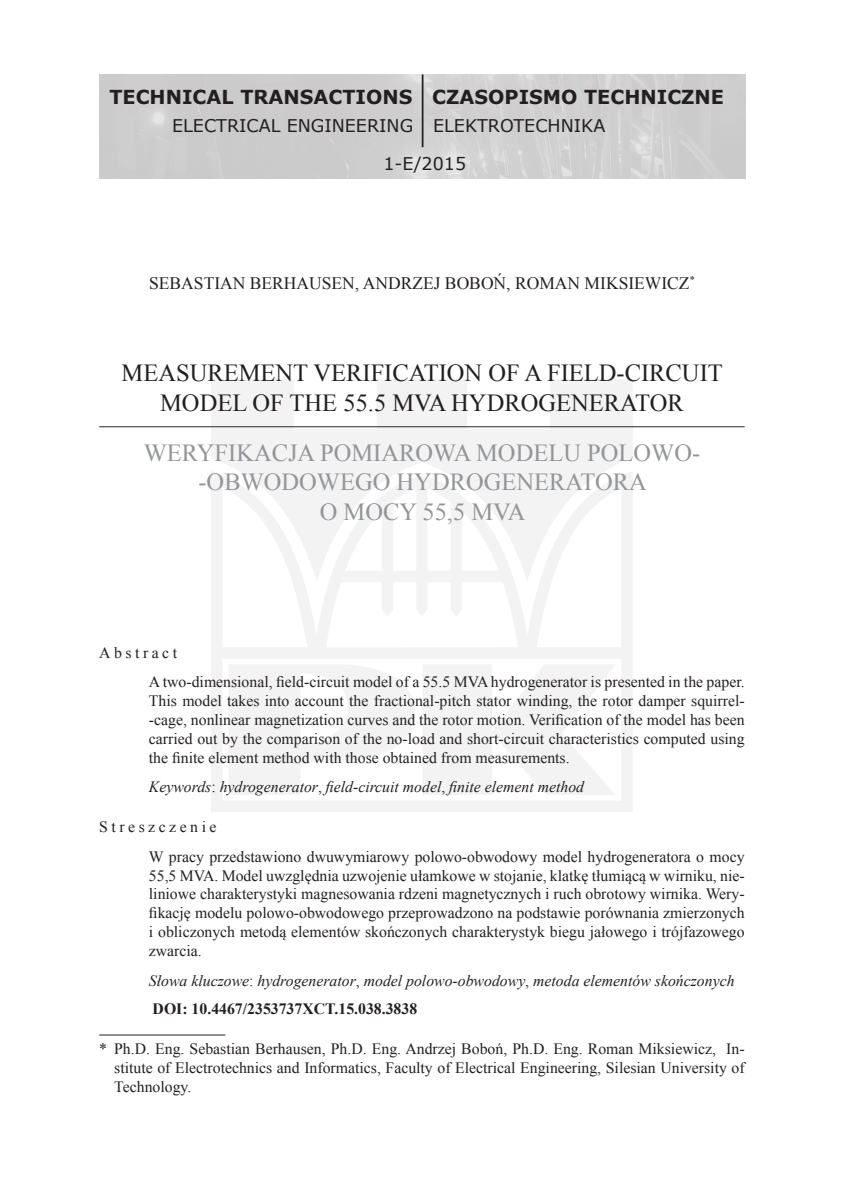
<style>
.page{position:relative;width:844px;height:1191px;background:#fff}
.page>*{position:absolute;margin:0;border:0;box-sizing:border-box;transform-origin:0 0}
.t1{font:24.5px "Times New Roman";color:#939598}
.t2{font:24.5px/29.4px "Times New Roman";color:#231f20}
.t3{font:700 19.25px "Verdana";color:#231f20}
.t4{font:17.5px "Times New Roman";color:#231f20}
.t5{font:17.5px/37.3px "Verdana";color:#231f20}
.t6{font:15.75px/18.9px "Times New Roman";color:#231f20;text-align:justify}
.t7{font:italic 15.75px "Times New Roman";color:#231f20}
.t8{font:700 15.75px "Times New Roman";color:#231f20}
.t9{font:10.15px "Times New Roman";color:#231f20}
.s1{font-style:normal}
</style>
<div class="page">
<svg style="left:211px;top:379px;width:421px;height:433px;fill:#f3f3f3"></svg>
<img style="left:100px;top:74px;width:645px;height:105px">
<hr style="left:421px;top:74px;width:2px;height:73px;background:#231f20">
<hr style="left:99px;top:1034px;width:126px;height:1px;background:#231f20">
<hr style="left:99px;top:426px;width:645px;height:1px;background:#292526">
<p class="t3" style="left:109px;top:83px;width:304px">TECHNICAL TRANSACTIONS</p>
<p class="t5" style="left:383px;top:107px;width:84px;text-indent:-211px">ELECTRICAL ENGINEERING<br>1-E/2015</p>
<p class="t3" style="left:432px;top:83px;width:293px">CZASOPISMO TECHNICZNE</p>
<p class="t5" style="left:433px;top:107px;width:174px">ELEKTROTECHNIKA</p>
<p class="t4" style="left:149px;top:271px;width:22px">Sebastian</p>
<p class="t4" style="left:250px;top:271px;width:25px">Berhausen</p>
<p class="t4" style="left:355px;top:271px;width:33px">, Andrzej</p>
<p class="t4" style="left:445px;top:271px;width:25px">Boboń</p>
<p class="t4" style="left:506px;top:271px;width:35px">, Roman</p>
<p class="t4" style="left:584px;top:271px;width:27px">Miksiewicz</p>
<p class="t9" style="left:689px;top:273px;width:7px">*</p>
<h1 class="t2" style="left:160px;top:358px;width:564px;text-indent:-39px">MEASUREMENT VERIFICATION OF A FIELD-CIRCUIT<br>MODEL OF the</h1>
<h1 class="t2" style="left:343px;top:387px;width:342px">55.5 MVA HYDROGENERATOR</h1>
<h1 class="t1" style="left:144px;top:436px;width:558px">WERYFIKACJA POMIAROWA MODELU POLOWO-</h1>
<h1 class="t1" style="left:198px;top:466px;width:449px">-OBWODOWEGO HYDROGENERATORA</h1>
<h1 class="t1" style="left:320px;top:495px;width:64px">o Mocy</h1>
<h1 class="t1" style="left:422px;top:495px;width:104px">55,5 MVA</h1>
<p class="t6" style="left:149px;top:637px;width:597px;line-height:29.4px;text-indent:-50px">Abstract<br>A two-dimensional, field-circuit model of a 55.5 MVA hydrogenerator is presented in the paper.</p>
<p class="t6" style="left:149px;top:691px;width:597px">This model takes into account the fractional-pitch stator winding, the rotor damper squirrel--cage, nonlinear magnetization curves and the rotor motion. Verification of the model has been carried out by the comparison of the no-load and short-circuit characteristics computed using the finite element method with those obtained from measurements.</p>
<p class="t7" style="left:149px;top:776px;width:436px">Keywords<span class="s1">:</span> hydrogenerator<span class="s1">,</span> field-circuit model<span class="s1">,</span> finite element method</p>
<p class="t6" style="left:149px;top:812px;width:597px;line-height:29.4px;text-indent:-50px">Streszczenie<br>W pracy przedstawiono dwuwymiarowy polowo-obwodowy model hydrogeneratora o mocy</p>
<p class="t6" style="left:149px;top:865px;width:597px">55,5 MVA. Model uwzględnia uzwojenie ułamkowe w stojanie, klatkę tłumiącą w wirniku, nie&shy;liniowe charakterystyki magnesowania rdzeni magnetycznych i ruch obrotowy wirnika. Wery&shy;fikację modelu polowo-obwodowego przeprowadzono na podstawie porównania zmierzonych i obliczonych metodą elementów skończonych charakterystyk biegu jałowego i trójfazowego zwarcia.</p>
<p class="t7" style="left:149px;top:969px;width:587px">Słowa kluczowe<span class="s1">:</span> hydrogenerator<span class="s1">,</span> model polowo-obwodowy<span class="s1">,</span> metoda elementów skończonych</p>
<p class="t8" style="left:153px;top:998px;width:266px">DOI: 10.4467/2353737XCT.15.038.3838</p>
<p class="t6" style="left:114px;top:1039px;width:631px;text-indent:-15px">* Ph.D. Eng. Sebastian Berhausen, Ph.D. Eng. Andrzej Boboń, Ph.D. Eng. Roman Miksiewicz, In&shy;stitute of Electrotechnics and Informatics, Faculty of Electrical Engineering, Silesian University of Technology.</p>
</div>
